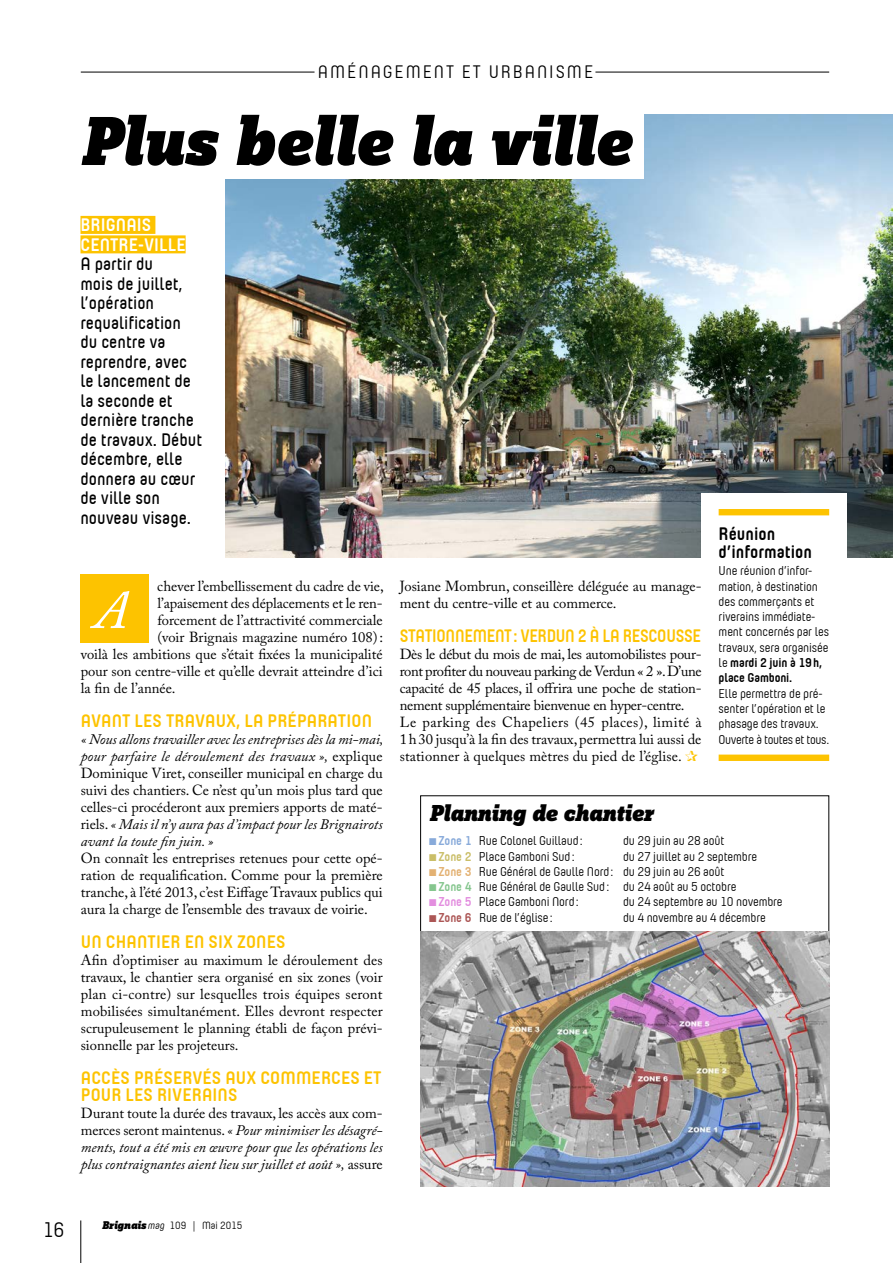
<style>
.page{position:relative;width:893px;height:1263px;background:#fff}
.page>*{position:absolute;margin:0;border:0;box-sizing:border-box;transform-origin:0 0}
.t1{font:italic 900 72px "Zine Slab Dis";letter-spacing:-.01em;color:#000}
.t2{font:italic 54px "Adobe Caslon Pro";color:#fff}
.t3{font:italic 900 24px "Zine Slab Dis";letter-spacing:-.005em;color:#000}
.t4{font:21px "Yummo";color:#000}
.t5{font:600 18px/19.5px "Yummo";color:#000}
.t6{font:700 18px "Yummo";letter-spacing:.01em;color:#fdc300}
.t7{font:700 18px "Yummo";letter-spacing:-.015em;color:#fdc300;scale:.93 1}
.t8{font:18px "Yummo";letter-spacing:.11em;color:#000}
.t9{font:700 18px/19.5px "Yummo";letter-spacing:.01em;color:#fff}
.t10{font:700 18px/18px "Yummo";color:#000}
.t11{font:14.55px/17px "Adobe Caslon Pro";color:#000;text-align:justify}
.t12{font:italic 14.55px/17px "Adobe Caslon Pro";color:#000;text-align:justify}
.t13{font:14.55px/17px "Adobe Caslon Pro";letter-spacing:-.02em;color:#000}
.t14{font:12.75px/15.3px "Yummo";letter-spacing:-.01em;color:#000}
.t15{font:10.5px "Yummo";color:#000}
.s1{font-style:normal}
.s2{color:#fdc300}
.s3{font-weight:700}
.s4{font-weight:700;color:#88aada}
.s5{font-weight:700;color:#cabe68}
.s6{font-weight:700;color:#e3b172}
.s7{font-weight:700;color:#85c68e}
.s8{font-weight:700;color:#e38edf}
.s9{font-weight:700;color:#ac5655}
.s10{font-family:"Zine Slab Dis";font-weight:900;font-style:italic;font-size:11.7px}
.s11{font-style:italic}
</style>
<div class="page">
<div style="left:81px;top:574px;width:68px;height:68px;background:#fdc300"></div>
<img style="left:225px;top:115px;width:668px;height:442px">
<div style="left:81px;top:111px;width:562px;height:68px;background:#fff"></div>
<div style="left:81px;top:216px;width:74px;height:18px;background:#fdc300"></div>
<div style="left:81px;top:235px;width:105px;height:18px;background:#fdc300"></div>
<img style="left:420px;top:931px;width:409px;height:255px">
<div style="left:702px;top:493px;width:145px;height:166px;background:#fff"></div>
<div style="left:719px;top:509px;width:110px;height:6px;background:#fdc300"></div>
<div style="left:719px;top:754px;width:110px;height:7px;background:#fdc300"></div>
<hr style="left:80px;top:1220px;width:1px;height:43px;background:#000">
<hr style="left:81px;top:72px;width:748px;height:1px;background:#000">
<div style="left:314px;top:63px;width:281px;height:18px;background:#fff"></div>
<p class="t8" style="left:318px;top:59px;width:277px">Aménagement et Urbanisme</p>
<h1 class="t1" style="left:81px;top:102px;width:551px">Plus belle la ville</h1>
<p class="t9" style="left:81px;top:212px;width:107px">BRIGNAIS<br>CENTR E-VILLE</p>
<p class="t5" style="left:80px;top:252px;width:123px">A partir du<br>mois de juillet, l’opération requalification du centre va reprendre, avec le lancement de la seconde et dernière tranche de travaux. Début décembre, elle donnera au cœur de ville son nouveau visage.</p>
<p class="t11" style="left:157px;top:578px;width:228px">chever l’embellissement du cadre de vie,</p>
<p class="t11" style="left:157px;top:595px;width:227px">l’apaisement des déplacements et le ren-</p>
<p class="t11" style="left:157px;top:612px;width:227px">forcement de l’attractivité commerciale</p>
<p class="t11" style="left:157px;top:629px;width:227px">(voir Brignais magazine numéro 108):</p>
<p class="t11" style="left:81px;top:646px;width:303px">voilà les ambitions que s’était fixées la municipalité</p>
<p class="t11" style="left:81px;top:663px;width:303px">pour son centre-ville et qu’elle devrait atteindre d’ici</p>
<p class="t11" style="left:81px;top:680px;width:96px">la fin de l’année.</p>
<p class="t6" style="left:81px;top:704px;width:281px">AVANT LES TRAVAUX, LA PRÉPARATION</p>
<p class="t12" style="left:81px;top:731px;width:304px">« Nous allons travailler avec les entreprises dès la mi-mai, pour parfaire le déroulement des travaux », <span class="s1">explique Dominique Viret, conseiller municipal en charge du suivi des chantiers. Ce n’est qu’un mois plus tard que celles-ci procéderont aux premiers apports de maté&shy;riels.</span> « Mais il n’y aura pas d’impact pour les Brignairots avant la toute fin juin. »</p>
<p class="t11" style="left:81px;top:850px;width:303px">On connaît les entreprises retenues pour cette opé&shy;ration de requalification. Comme pour la première tranche, à l’été 2013, c’est Eiffage Travaux publics qui aura la charge de l’ensemble des travaux de voirie.</p>
<p class="t6" style="left:81px;top:926px;width:204px">UN CHANTIER EN SIX ZONES</p>
<p class="t11" style="left:81px;top:952px;width:303px">Afin d’optimiser au maximum le déroulement des travaux, le chantier sera organisé en six zones (voir plan ci-contre) sur lesquelles trois équipes seront mobilisées simultanément. Elles devront respecter scrupuleusement le planning établi de façon prévi&shy;sionnelle par les projeteurs.</p>
<p class="t6" style="left:81px;top:1062px;width:11px">ACCÈS</p>
<p class="t6" style="left:134px;top:1062px;width:140px">PRÉSERVÉS AUX COMM</p>
<p class="t6" style="left:312px;top:1062px;width:69px">ERCES ET</p>
<p class="t6" style="left:81px;top:1079px;width:147px">POUR LES RIVERAINS</p>
<p class="t12" style="left:81px;top:1105px;width:303px"><span class="s1">Durant toute la durée des travaux, les accès aux com&shy;merces seront maintenus.</span> « Pour minimiser les désagré&shy;ments, tout a été mis en œuvre pour que les opérations les plus contraignantes aient lieu sur juillet et août », <span class="s1">assure</span></p>
<h2 class="t2" style="left:94px;top:578px;width:35px">A</h2>
<p class="t11" style="left:400px;top:578px;width:303px">Josiane Mombrun, conseillère déléguée au manage&shy;ment du centre-ville et au commerce.</p>
<p class="t7" style="left:400px;top:619px;width:326px">STATIONN EMENT : VERDUN 2 À LA RESCOUSSE</p>
<p class="t13" style="left:400px;top:646px;width:304px">Dès le début du mois de mai, les automobilistes pour&shy;ront profiter du nouveau parking de Verdun « 2 ». D’une capacité de 45 places, il offrira une poche de station&shy;nement supplémentaire bienvenue en hyper-centre.<br>Le parking des Chapeliers (45 places), limité à 1h30 jusqu’à la fin des travaux, permettra lui aussi de stationner à quelques mètres du pied de l’église. <span class="s2">✰</span></p>
<p class="t10" style="left:719px;top:522px;width:95px">RÉUNION<br>D’INFORMATION</p>
<p class="t14" style="left:719px;top:562px;width:112px">Une réunion d’infor&shy;mation, à destination des commerçants et riverains immédiate&shy;ment concernés par les travaux, sera organisée le <span class="s3">MARDI 2 JUIN À 19H,<br>PLACE GAMBONI.</span></p>
<p class="t14" style="left:719px;top:685px;width:112px">Elle permettra de pré&shy;senter l’opération et le phasage des travaux.<br>Ouverte à toutes et tous.</p>
<h3 class="t3" style="left:429px;top:800px;width:225px">Planning de chantier</h3>
<p class="t14" style="left:438px;top:832px;width:146px"><span class="s4">ZONE 1</span> Rue Colonel Guillaud:</p>
<p class="t14" style="left:623px;top:832px;width:103px">du 29 juin au 28 août</p>
<p class="t14" style="left:438px;top:848px;width:138px"><span class="s5">ZONE 2</span> Place Gamboni Sud:</p>
<p class="t14" style="left:438px;top:848px;width:320px;text-indent:184px">du 27 juillet au 2 septembre <span class="s6">ZONE 3</span> Rue Général de Gaulle Nord: du 29 juin au 26 août<br><span class="s7">ZONE 4</span> Rue Général de Gaulle Sud: du 24 août au 5 octobre <span class="s8">ZONE 5</span> Place Gamboni Nord:</p>
<p class="t14" style="left:623px;top:894px;width:161px">du 24 septembre au 10 novembre</p>
<p class="t14" style="left:438px;top:909px;width:116px"><span class="s9">ZONE 6</span> Rue de l’église:</p>
<p class="t14" style="left:623px;top:909px;width:144px">du 4 novembre au 4 décembre</p>
<h3 class="t4" style="left:43px;top:1215px;width:24px">16</h3>
<p class="t15" style="left:102px;top:1218px;width:142px"><span class="s10">Brignais</span><span class="s11">mag</span> 109 | Mai 2015</p>
</div>
